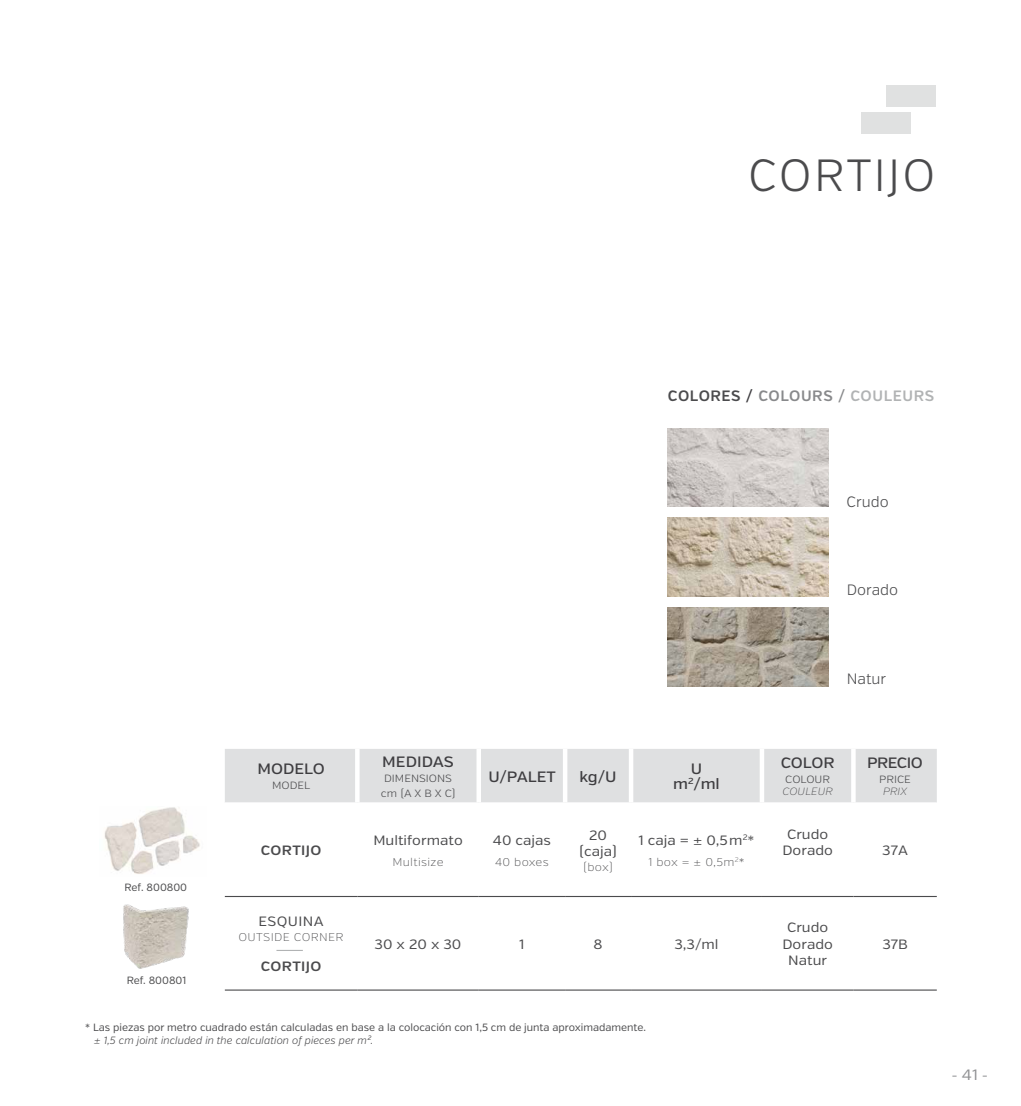
<style>
.page{position:relative;width:1021px;height:1106px;background:#fff}
.page>*{position:absolute;margin:0;border:0;box-sizing:border-box;transform-origin:0 0}
.t1{font:300 45px "Verb";letter-spacing:.05em;color:#4b4b4d}
.t2{font:500 15px/15px "Verb";color:#3e3d40;text-align:center;scale:1.08 1}
.t3{font:600 15px "Verb";letter-spacing:.04em;color:#88898b}
.t4{font:300 15px "Verb";color:#4b4b4d}
.t5{font:13.5px/16.2px "Verb";color:#4b4b4d;text-align:center;scale:1.08 1}
.t6{font:600 13.5px "Verb";letter-spacing:.025em;color:#4b4b4d;scale:1.08 1}
.t7{font:13.5px "Verb";letter-spacing:.025em;color:#4b4b4d;scale:1.08 1}
.t8{font:13.5px "Verb";color:#929395;scale:1.08 1}
.t9{font:200 11.25px "Verb";letter-spacing:.025em;color:#4b4b4d;scale:1.08 1}
.t10{font:10.5px "Verb";color:#4b4b4d}
.t11{font:italic 300 10.5px "Verb";color:#4b4b4d}
.t12{font:300 10.5px/15px "Verb";color:#4b4b4d;text-align:center;scale:1.08 1}
.t13{font:italic 200 10.5px "Verb";color:#4b4b4d;scale:1.08 1}
.s1{color:#4b4b4d}
.s2{color:#3e3d40}
.s3{color:#b1b3b4}
.s4{font-size:15px}
</style>
<div class="page">
<div style="left:861px;top:112px;width:49px;height:22px;background:#e0e1e1"></div>
<div style="left:886px;top:85px;width:49px;height:22px;background:#e0e1e1"></div>
<div style="left:225px;top:749px;width:711px;height:53px;background:#dfe0e1"></div>
<hr style="left:225px;top:896px;width:132px;height:1px;background:#4b4b4d">
<hr style="left:357px;top:896px;width:122px;height:1px;background:#4b4b4d">
<hr style="left:479px;top:896px;width:86px;height:1px;background:#4b4b4d">
<hr style="left:565px;top:896px;width:66px;height:1px;background:#4b4b4d">
<hr style="left:631px;top:896px;width:131px;height:1px;background:#4b4b4d">
<hr style="left:762px;top:896px;width:91px;height:1px;background:#4b4b4d">
<hr style="left:853px;top:896px;width:83px;height:1px;background:#4b4b4d">
<hr style="left:225px;top:989px;width:132px;height:1px;background:#4b4b4d">
<hr style="left:357px;top:989px;width:122px;height:1px;background:#4b4b4d">
<hr style="left:479px;top:989px;width:86px;height:1px;background:#4b4b4d">
<hr style="left:565px;top:989px;width:66px;height:1px;background:#4b4b4d">
<hr style="left:631px;top:989px;width:131px;height:1px;background:#4b4b4d">
<hr style="left:762px;top:989px;width:91px;height:1px;background:#4b4b4d">
<hr style="left:853px;top:989px;width:83px;height:1px;background:#4b4b4d">
<hr style="left:355px;top:749px;width:4px;height:53px;background:#fff">
<div style="left:476px;top:749px;width:5px;height:53px;background:#fff"></div>
<hr style="left:563px;top:749px;width:4px;height:53px;background:#fff">
<div style="left:628px;top:749px;width:5px;height:53px;background:#fff"></div>
<div style="left:759px;top:749px;width:5px;height:53px;background:#fff"></div>
<hr style="left:851px;top:749px;width:4px;height:53px;background:#fff">
<hr style="left:276px;top:949px;width:27px;height:2px;background:#b1b3b4">
<img style="left:104px;top:807px;width:96px;height:67px">
<img style="left:123px;top:904px;width:66px;height:65px">
<img style="left:668px;top:518px;width:160px;height:78px">
<img style="left:668px;top:428px;width:160px;height:79px">
<img style="left:668px;top:607px;width:160px;height:79px">
<h1 class="t1" style="left:748px;top:149px;width:189px">CORTIJO</h1>
<h2 class="t3" style="left:668px;top:387px;width:268px"><span class="s1">COLORES</span> <span class="s2">/</span> COLOURS / <span class="s3">COULEURS</span></h2>
<h2 class="t4" style="left:846px;top:492px;width:44px">Crudo</h2>
<h2 class="t4" style="left:846px;top:581px;width:53px">Dorado</h2>
<h2 class="t4" style="left:846px;top:670px;width:41px">Natur</h2>
<p class="t10" style="left:125px;top:880px;width:64px">Ref. 800800</p>
<h2 class="t2" style="left:257px;top:762px;width:64px">MODELO</h2>
<p class="t12" style="left:272px;top:778px;width:37px">MODEL</p>
<p class="t6" style="left:261px;top:842px;width:58px">CORTIJO</p>
<p class="t7" style="left:259px;top:913px;width:62px">ESQUINA</p>
<p class="t9" style="left:238px;top:930px;width:99px">OUTSIDE CORNER</p>
<p class="t6" style="left:261px;top:958px;width:58px">CORTIJO</p>
<h2 class="t2" style="left:382px;top:754px;width:68px">MEDIDAS</h2>
<p class="t12" style="left:381px;top:771px;width:70px">DIMENSIONS cm (A X B X C)</p>
<h2 class="t2" style="left:488px;top:769px;width:64px">U/PALET</h2>
<h2 class="t2" style="left:579px;top:769px;width:36px">kg/U</h2>
<h2 class="t2" style="left:673px;top:762px;width:45px">U m<sup>2</sup>/ml</h2>
<p class="t5" style="left:373px;top:832px;width:84px">Multiformato</p>
<p class="t9" style="left:392px;top:855px;width:49px">Multisize</p>
<p class="t5" style="left:493px;top:832px;width:55px">40 cajas</p>
<p class="t9" style="left:495px;top:855px;width:51px">40 boxes</p>
<p class="t5" style="left:579px;top:827px;width:36px">20 (caja)</p>
<p class="t9" style="left:583px;top:860px;width:29px">(box)</p>
<p class="t5" style="left:638px;top:832px;width:109px">1 caja = ± 0,5m<sup>2</sup>*</p>
<p class="t9" style="left:648px;top:855px;width:91px">1 box = ± 0,5m<sup>2</sup>*</p>
<p class="t5" style="left:374px;top:936px;width:82px">30 x 20 x 30</p>
<p class="t5" style="left:519px;top:936px;width:6px">1</p>
<p class="t5" style="left:593px;top:936px;width:10px">8</p>
<p class="t5" style="left:674px;top:936px;width:42px">3,3/ml</p>
<p class="t10" style="left:127px;top:973px;width:61px">Ref. 800801</p>
<p class="t10" style="left:85px;top:1021px;width:562px">* Las piezas por metro cuadrado están calculadas en base a la colocación con 1,5 cm de junta aproximadamente.</p>
<p class="t11" style="left:94px;top:1033px;width:281px">± 1,5 cm joint included in the calculation of pieces per m².</p>
<h2 class="t2" style="left:780px;top:756px;width:51px">COLOR</h2>
<p class="t12" style="left:785px;top:772px;width:43px">COLOUR</p>
<p class="t13" style="left:782px;top:785px;width:48px">COULEUR</p>
<p class="t5" style="left:782px;top:826px;width:48px">Crudo<br>Dorado</p>
<p class="t5" style="left:782px;top:919px;width:48px">Crudo<br>Dorado<br>Natur</p>
<h2 class="t2" style="left:867px;top:756px;width:53px">PRECIO</h2>
<p class="t12" style="left:879px;top:772px;width:31px">PRICE</p>
<p class="t13" style="left:883px;top:785px;width:24px">PRIX</p>
<p class="t5" style="left:882px;top:842px;width:25px">37A</p>
<p class="t5" style="left:882px;top:936px;width:25px">37B</p>
<p class="t8" style="left:951px;top:1066px;width:35px">- <span class="s4">41</span> -</p>
</div>
